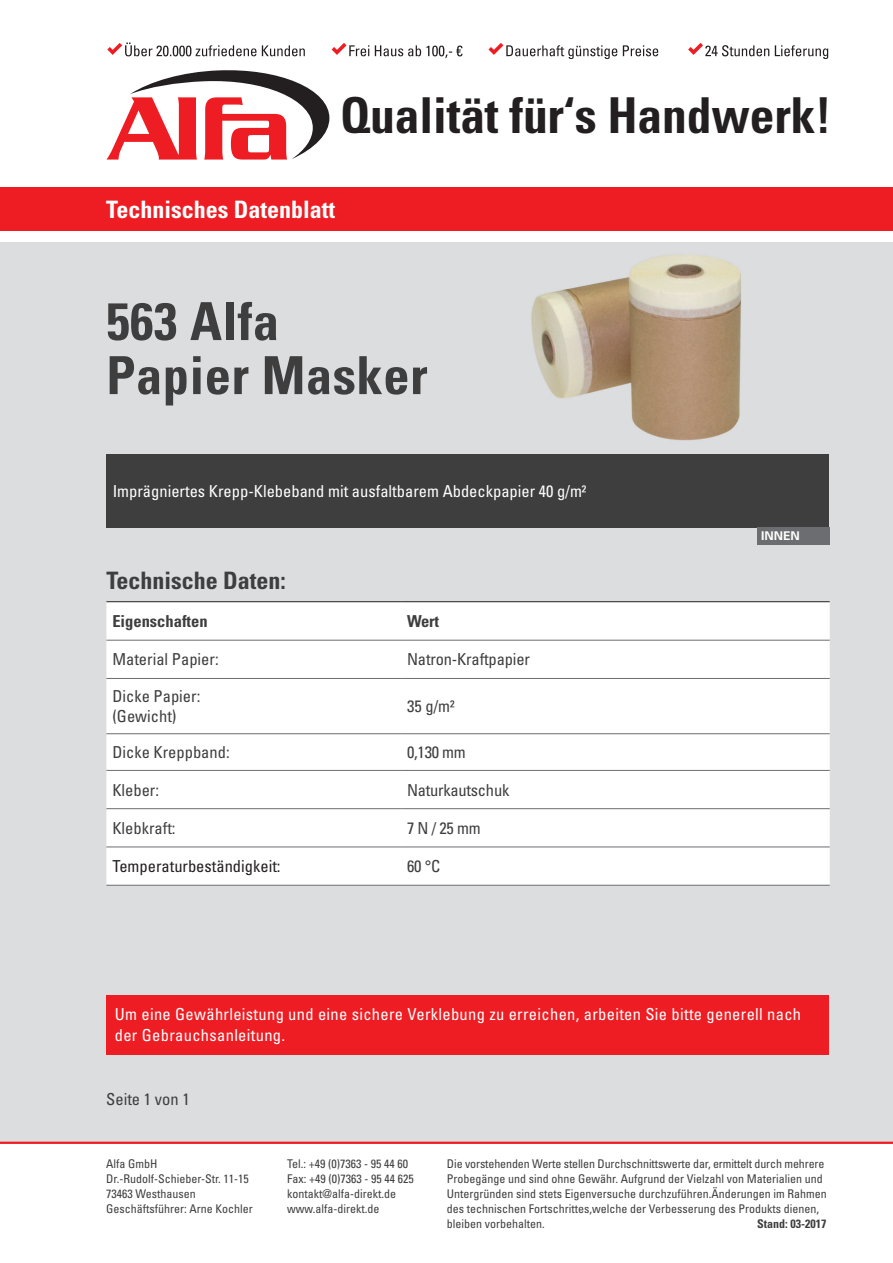
<style>
.page{position:relative;width:893px;height:1263px;background:#fff}
.page>*{position:absolute;margin:0;border:0;box-sizing:border-box;transform-origin:0 0}
.t1{font:700 condensed 52.5px/54px "Univers LT Std";letter-spacing:.01em;color:#3e3e3f}
.t2{font:700 condensed 49.5px "Univers LT Std";letter-spacing:-.005em;color:#231f20}
.t3{font:700 condensed 24px "Univers LT Std";color:#fff}
.t4{font:700 condensed 24px "Univers LT Std";color:#3e3e3f}
.t5{font:condensed 16.5px/19.8px "Univers LT Std";color:#3e3e3f}
.t6{font:condensed 16.5px/21px "Univers LT Std";letter-spacing:.02em;color:#fff}
.t7{font:condensed 16.5px "Univers LT Std";color:#fff}
.t8{font:condensed 16.5px "Univers LT Std";color:#231f20}
.t9{font:700 condensed 16.5px "Univers LT Std";color:#3e3e3f}
.t10{font:condensed 12px/15px "Univers LT Std";color:#3e3e3f}
.t11{font:700 condensed 12px "Univers LT Std";color:#3e3e3f}
.t12{font:700 12px "Univers LT Std";color:#fff}
</style>
<div class="page">
<div style="left:0;top:242px;width:893px;height:901px;background:#dcdddf"></div>
<hr style="left:0;top:1142px;width:893px;height:2px;background:#ee1d23">
<svg style="left:106px;top:70px;width:224px;height:90px"></svg>
<div style="left:0;top:187px;width:893px;height:44px;background:#ee1d23"></div>
<svg style="left:107px;top:42px;width:721px;height:17px"></svg>
<div style="left:106px;top:602px;width:724px;height:282px;background:#fff"></div>
<hr style="left:106px;top:847px;width:295px;height:1px;background:#6c6d70">
<hr style="left:401px;top:847px;width:429px;height:1px;background:#6c6d70">
<hr style="left:106px;top:601px;width:295px;height:1px;background:#231f20">
<hr style="left:401px;top:601px;width:429px;height:1px;background:#231f20">
<hr style="left:106px;top:885px;width:295px;height:1px;background:#6c6d70">
<hr style="left:401px;top:885px;width:429px;height:1px;background:#6c6d70">
<hr style="left:106px;top:640px;width:295px;height:1px;background:#6c6d70">
<hr style="left:401px;top:640px;width:429px;height:1px;background:#6c6d70">
<hr style="left:106px;top:678px;width:295px;height:1px;background:#6c6d70">
<hr style="left:401px;top:678px;width:429px;height:1px;background:#6c6d70">
<hr style="left:106px;top:733px;width:295px;height:1px;background:#6c6d70">
<hr style="left:401px;top:733px;width:429px;height:1px;background:#6c6d70">
<hr style="left:106px;top:770px;width:295px;height:1px;background:#6c6d70">
<hr style="left:401px;top:770px;width:429px;height:1px;background:#6c6d70">
<hr style="left:106px;top:808px;width:295px;height:1px;background:#6c6d70">
<hr style="left:401px;top:808px;width:429px;height:1px;background:#6c6d70">
<div style="left:106px;top:454px;width:723px;height:73px;background:#3e3e3f"></div>
<div style="left:106px;top:995px;width:723px;height:59px;background:#ee1d23"></div>
<div style="left:757px;top:527px;width:72px;height:17px;background:#6c6d70"></div>
<img style="left:531px;top:254px;width:210px;height:187px">
<h2 class="t2" style="left:340px;top:85px;width:493px">Qualität für‘s Handwerk!</h2>
<h3 class="t3" style="left:106px;top:195px;width:230px">Technisches Datenblatt</h3>
<h1 class="t1" style="left:106px;top:294px;width:323px">563 Alfa<br>Papier Masker</h1>
<h3 class="t7" style="left:113px;top:480px;width:475px">Imprägniertes Krepp-Klebeband mit ausfaltbarem Abdeckpapier 40 g/m²</h3>
<h3 class="t4" style="left:106px;top:566px;width:181px">Technische Daten:</h3>
<h3 class="t9" style="left:112px;top:611px;width:97px">Eigenschaften</h3>
<h3 class="t9" style="left:407px;top:611px;width:33px">Wert</h3>
<h3 class="t5" style="left:112px;top:649px;width:108px">Material Papier:</h3>
<h3 class="t5" style="left:407px;top:649px;width:124px">Natron-Kraftpapier</h3>
<h3 class="t5" style="left:112px;top:686px;width:89px">Dicke Papier: (Gewicht)</h3>
<h3 class="t5" style="left:407px;top:696px;width:49px">35 g/m²</h3>
<h3 class="t5" style="left:112px;top:742px;width:119px">Dicke Kreppband:</h3>
<h3 class="t5" style="left:407px;top:742px;width:60px">0,130 mm</h3>
<h3 class="t5" style="left:112px;top:779px;width:48px">Kleber:</h3>
<h3 class="t5" style="left:407px;top:779px;width:104px">Naturkautschuk</h3>
<h3 class="t5" style="left:112px;top:818px;width:65px">Klebkraft:</h3>
<h3 class="t5" style="left:407px;top:818px;width:75px">7 N / 25 mm</h3>
<h3 class="t8" style="left:112px;top:856px;width:170px">Temperaturbeständigkeit:</h3>
<h3 class="t5" style="left:407px;top:856px;width:35px">60 °C</h3>
<p class="t12" style="left:761px;top:529px;width:40px">INNEN</p>
<h3 class="t6" style="left:115px;top:1004px;width:688px">Um eine Gewährleistung und eine sichere Verklebung zu erreichen, arbeiten Sie bitte generell nach der Gebrauchsanleitung.</h3>
<h3 class="t5" style="left:106px;top:1088px;width:85px">Seite 1 von 1</h3>
<p class="t10" style="left:106px;top:1156px;width:148px">Alfa GmbH<br>Dr.-Rudolf-Schieber-Str. 11-15<br>73463 Westhausen<br>Geschäftsführer: Arne Kochler</p>
<p class="t10" style="left:287px;top:1156px;width:128px">Tel.: +49 (0)7363 - 95 44 60<br>Fax: +49 (0)7363 - 95 44 625 kontakt@alfa-direkt.de www.alfa-direkt.de</p>
<p class="t10" style="left:447px;top:1156px;width:381px">Die vorstehenden Werte stellen Durchschnittswerte dar, ermittelt durch mehrere Probegänge und sind ohne Gewähr. Aufgrund der Vielzahl von Materialien und Untergründen sind stets Eigenversuche durchzuführen.Änderungen im Rahmen des technischen Fortschrittes,welche der Verbesserung des Produkts dienen, bleiben vorbehalten.</p>
<p class="t11" style="left:757px;top:1216px;width:71px">Stand: 03-2017</p>
</div>
